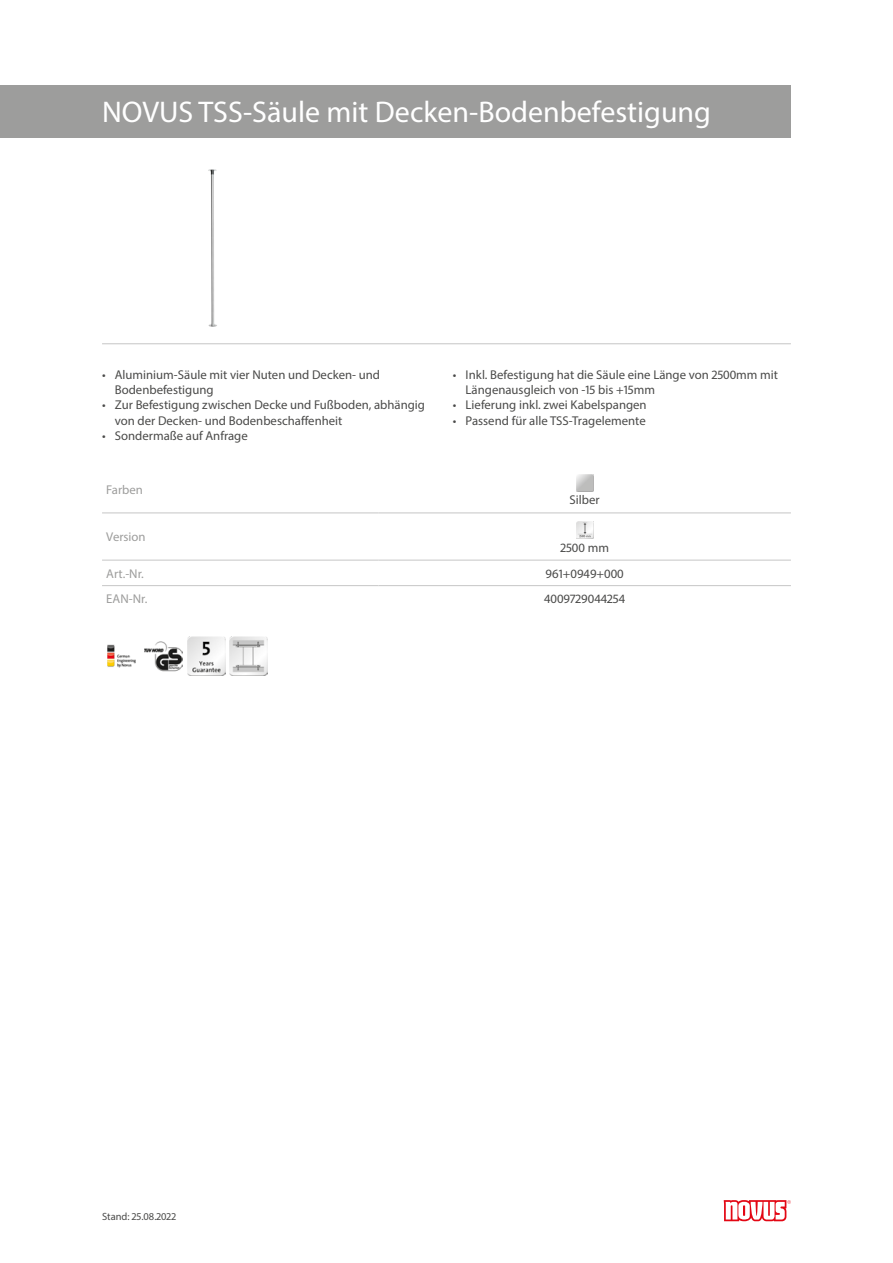
<style>
.page{position:relative;width:893px;height:1263px;background:#fff}
.page>*{position:absolute;margin:0;border:0;box-sizing:border-box;transform-origin:0 0}
.Produktname{font:30px "Myriad Pro";color:#fff}
.Produkttabelle_Zentr{font:12.75px/15.3px "Myriad Pro";color:#4a4a49}
.Produkttabelle_Links{font:12.75px "Myriad Pro";color:#9d9d9c}
.Farbildtext{font:12.75px "Myriad Pro";color:#4a4a49}
.t1{font:10.5px "Myriad Pro";color:#4a4a49}
</style>
<div class="page">
<img style="left:208px;top:169px;width:9px;height:158px">
<hr style="left:102px;top:343px;width:689px;height:1px;background:#c6c6c6">
<img style="left:107px;top:644px;width:29px;height:24px">
<img style="left:145px;top:641px;width:38px;height:31px">
<img style="left:187px;top:637px;width:38px;height:38px">
<img style="left:230px;top:637px;width:38px;height:38px">
<svg style="left:724px;top:1200px;width:67px;height:21px"></svg>
<div style="left:0;top:85px;width:791px;height:53px;background:#9d9d9c"></div>
<hr style="left:102px;top:512px;width:276px;height:1px;background:#c6c6c6">
<hr style="left:378px;top:512px;width:413px;height:1px;background:#c6c6c6">
<hr style="left:102px;top:560px;width:276px;height:1px;background:#c6c6c6">
<hr style="left:378px;top:560px;width:413px;height:1px;background:#c6c6c6">
<hr style="left:102px;top:585px;width:276px;height:1px;background:#c6c6c6">
<hr style="left:378px;top:585px;width:413px;height:1px;background:#c6c6c6">
<img style="left:576px;top:474px;width:17px;height:17px">
<img style="left:576px;top:521px;width:17px;height:17px">
<p class="Produktname" style="left:102px;top:94px;width:610px">NOVUS TSS-Säule mit Decken-Bodenbefestigung</p>
<p class="Produkttabelle_Zentr" style="left:115px;top:367px;width:267px;text-indent:-13px">• Aluminium-Säule mit vier Nuten und Decken- und<br>Bodenbefestigung</p>
<p class="Produkttabelle_Zentr" style="left:115px;top:397px;width:312px;text-indent:-13px">• Zur Befestigung zwischen Decke und Fußboden, abhängig von der Decken- und Bodenbeschaffenheit</p>
<p class="Produkttabelle_Zentr" style="left:102px;top:428px;width:147px">• Sondermaße auf Anfrage</p>
<p class="Produkttabelle_Links" style="left:106px;top:482px;width:38px">Farben</p>
<p class="Produkttabelle_Links" style="left:106px;top:529px;width:41px">Version</p>
<p class="Produkttabelle_Zentr" style="left:466px;top:367px;width:314px;text-indent:-13px">• Inkl. Befestigung hat die Säule eine Länge von 2500mm mit<br>Längenausgleich von -15 bis +15mm</p>
<p class="Produkttabelle_Zentr" style="left:453px;top:397px;width:195px">• Lieferung inkl. zwei Kabelspangen</p>
<p class="Produkttabelle_Zentr" style="left:453px;top:413px;width:194px">• Passend für alle TSS-Tragelemente</p>
<p class="Farbildtext" style="left:570px;top:492px;width:32px">Silber</p>
<p class="Farbildtext" style="left:560px;top:539px;width:50px">2500 mm</p>
<p class="Produkttabelle_Links" style="left:106px;top:565px;width:39px">Art.-Nr.</p>
<p class="Produkttabelle_Zentr" style="left:546px;top:565px;width:80px">961+0949+000</p>
<p class="Produkttabelle_Links" style="left:106px;top:591px;width:43px">EAN-Nr.</p>
<p class="Produkttabelle_Zentr" style="left:544px;top:591px;width:83px">4009729044254</p>
<p class="t1" style="left:102px;top:1210px;width:76px">Stand: 25.08.2022</p>
</div>
